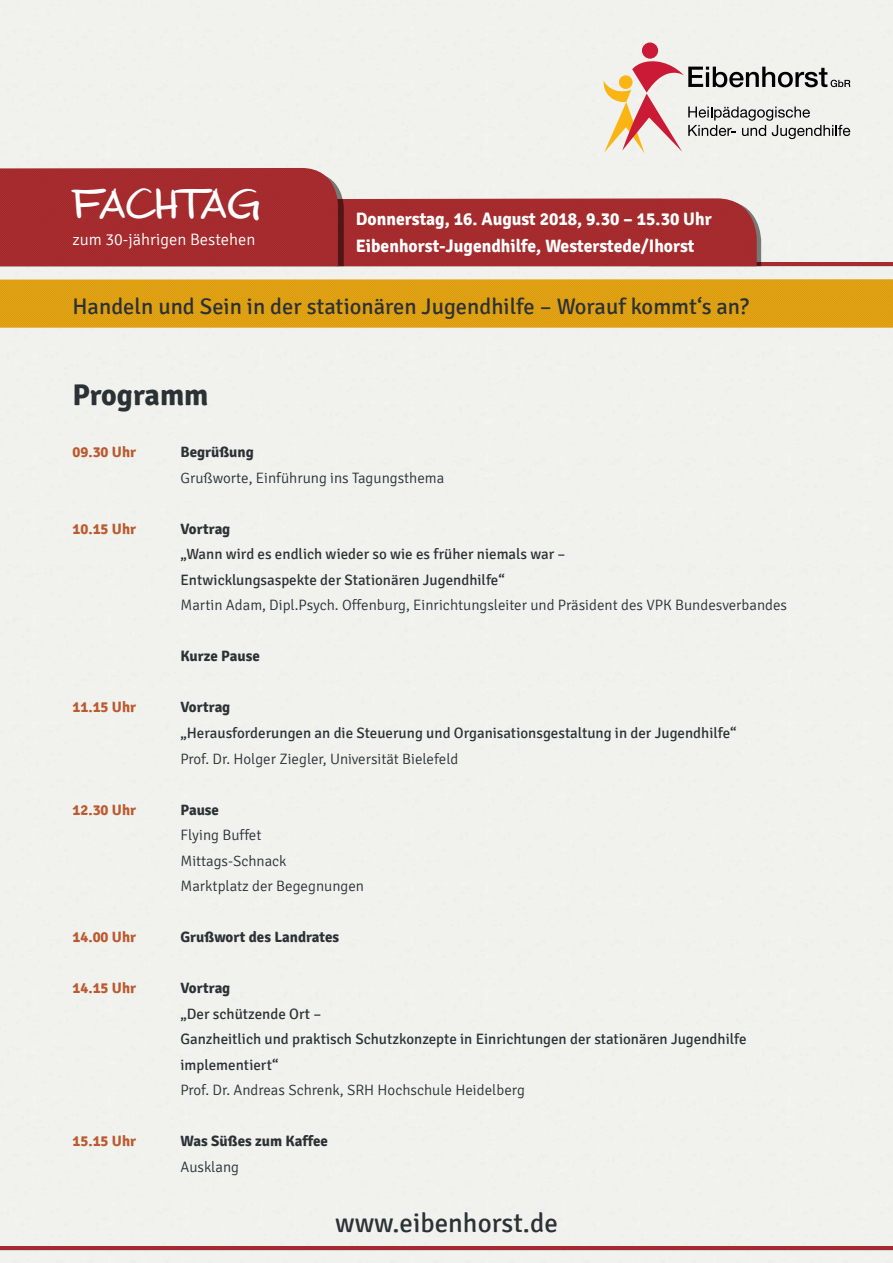
<style>
.page{position:relative;width:893px;height:1263px;background:#f1f2ed}
.page>*{position:absolute;margin:0;border:0;box-sizing:border-box;transform-origin:0 0}
.t1{font:44.4px "Stone Handwriting";letter-spacing:.02em;color:#fff}
.t2{font:700 30px "Signika";color:#2c3136}
.t3{font:27px "Signika";color:#2c3136}
.t4{font:22.5px "Signika";color:#2c3136}
.t5{font:700 18px/27px "Signika";color:#fff}
.t6{font:300 16.5px "Signika";color:#fff}
.t7{font:15px/25.5px "Signika";color:#2c3136}
.t8{font:300 15px/25.5px "Signika";color:#2c3136}
.t9{font:700 15px "Signika";color:#2c3136}
.t10{font:700 15px "Signika";color:#bb5930}
</style>
<div class="page">
<div style="left:642px;top:43px;width:16px;height:16px;background:#cb1a35;border-radius:50%"></div>
<svg style="left:603px;top:60px;width:247px;height:93px;background:#d7cac2"></svg>
<hr style="left:0;top:1247px;width:893px;height:3px;background:#a52b2d">
<img style="left:0;top:279px;width:893px;height:49px">
<img style="left:761px;top:263px;width:132px;height:3px">
<svg style="left:338px;top:168px;width:423px;height:98px;background:#bc6b6a"></svg>
<img style="left:0;top:168px;width:338px;height:98px">
<h1 class="t1" style="left:72px;top:180px;width:189px">FACHTAG</h1>
<p class="t6" style="left:72px;top:230px;width:184px">zum 30-jährigen Bestehen</p>
<p class="t5" style="left:356px;top:206px;width:357px">Donnerstag, 16. August 2018, 9.30 – 15.30 Uhr<br>Eibenhorst-Jugendhilfe, Westerstede/Ihorst</p>
<h3 class="t4" style="left:72px;top:294px;width:678px">Handeln und Sein in der stationären Jugendhilfe – Worauf kommt‘s an?</h3>
<h2 class="t2" style="left:72px;top:376px;width:137px">Programm</h2>
<p class="t10" style="left:72px;top:443px;width:65px">09.30 Uhr</p>
<p class="t9" style="left:180px;top:443px;width:75px">Begrüßung</p>
<p class="t8" style="left:180px;top:465px;width:265px">Grußworte, Einführung ins Tagungsthema</p>
<p class="t10" style="left:72px;top:520px;width:65px">10.15 Uhr</p>
<p class="t9" style="left:180px;top:520px;width:51px">Vortrag</p>
<p class="t7" style="left:180px;top:542px;width:387px">„Wann wird es endlich wieder so wie es früher niemals war –<br>Entwicklungsaspekte der Stationären Jugendhilfe“</p>
<p class="t8" style="left:180px;top:593px;width:608px">Martin Adam, Dipl.Psych. Offenburg, Einrichtungsleiter und Präsident des VPK Bundesverbandes</p>
<p class="t9" style="left:180px;top:647px;width:81px">Kurze Pause</p>
<p class="t10" style="left:72px;top:698px;width:65px">11.15 Uhr</p>
<p class="t9" style="left:180px;top:698px;width:51px">Vortrag</p>
<p class="t7" style="left:180px;top:720px;width:558px">„Herausforderungen an die Steuerung und Organisationsgestaltung in der Jugendhilfe“</p>
<p class="t8" style="left:180px;top:746px;width:279px">Prof. Dr. Holger Ziegler, Universität Bielefeld</p>
<p class="t10" style="left:72px;top:800px;width:65px">12.30 Uhr</p>
<p class="t9" style="left:180px;top:800px;width:40px">Pause</p>
<p class="t8" style="left:180px;top:822px;width:185px">Flying Buffet<br>Mittags-Schnack<br>Marktplatz der Begegnungen</p>
<p class="t10" style="left:72px;top:928px;width:65px">14.00 Uhr</p>
<p class="t9" style="left:180px;top:928px;width:160px">Grußwort des Landrates</p>
<p class="t10" style="left:72px;top:979px;width:65px">14.15 Uhr</p>
<p class="t9" style="left:180px;top:979px;width:51px">Vortrag</p>
<p class="t7" style="left:180px;top:1001px;width:567px">„Der schützende Ort –<br>Ganzheitlich und praktisch Schutzkonzepte in Einrichtungen der stationären Jugendhilfe implementiert“</p>
<p class="t8" style="left:180px;top:1077px;width:346px">Prof. Dr. Andreas Schrenk, SRH Hochschule Heidelberg</p>
<p class="t10" style="left:72px;top:1132px;width:65px">15.15 Uhr</p>
<p class="t9" style="left:180px;top:1132px;width:149px">Was Süßes zum Kaffee</p>
<p class="t8" style="left:180px;top:1154px;width:60px">Ausklang</p>
<h3 class="t3" style="left:335px;top:1208px;width:224px">www.eibenhorst.de</h3>
</div>
